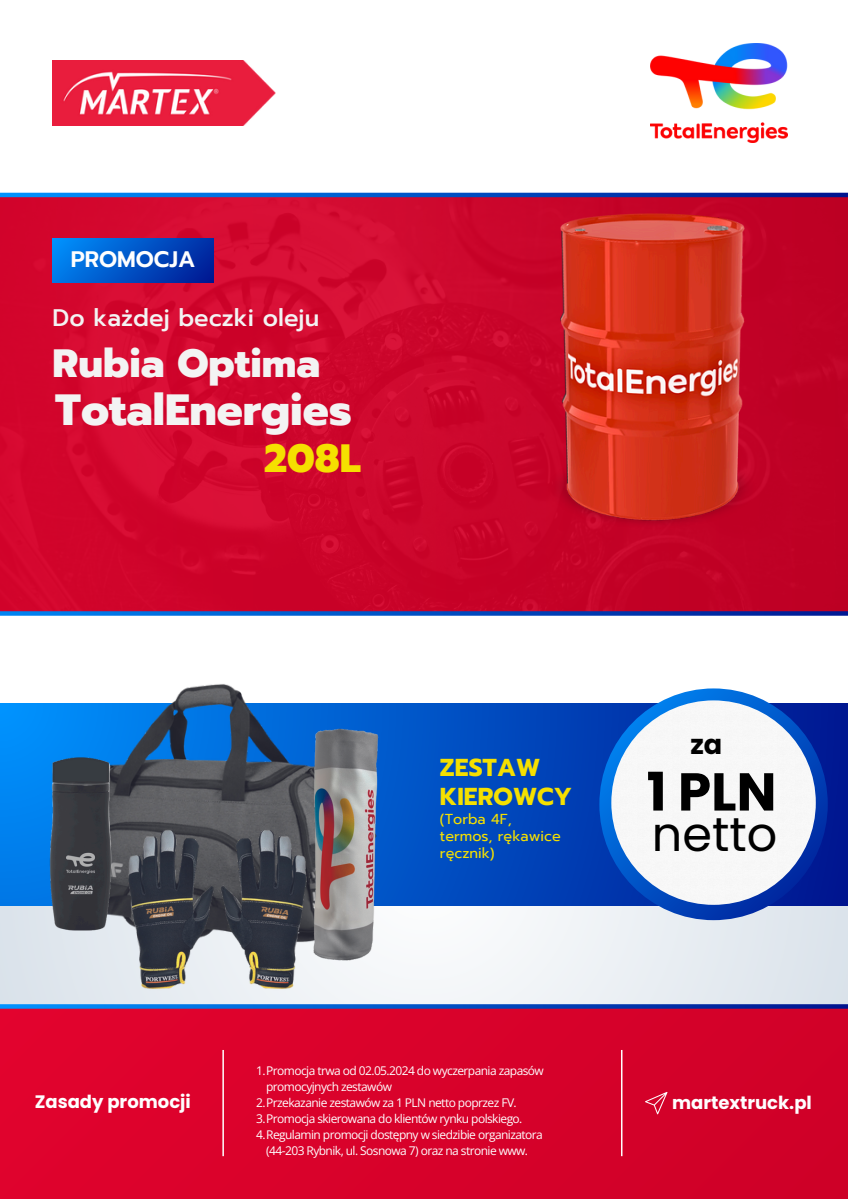
<style>
.page{position:relative;width:848px;height:1199px;background:#fff}
.page>*{position:absolute;margin:0;border:0;box-sizing:border-box;transform-origin:0 0}
.t1{font:700 53.2px "Poppins";color:#000}
.t2{font:47.8px "Poppins";color:#000}
.t3{font:800 43.6px "Prompt";color:#f3f3f3}
.t4{font:800 39.4px "Prompt";color:#f3f3f3}
.t5{font:800 39.4px "Prompt";color:#f5e000}
.t6{font:700 27.2px "Poppins";color:#000}
.t7{font:700 24.4px/28.8px "Prompt";color:#f5e000}
.t8{font:500 23.8px "Prompt";color:#f3f3f3}
.t9{font:600 22.4px "Prompt";color:#fefefe}
.t10{font:700 18px "Poppins";color:#fefefe}
.t11{font:14.4px/16.8px "Prompt";color:#f5e000}
.t12{font:12px/16px "Open Sans";letter-spacing:-.045em;color:#fefefe}
</style>
<div class="page">
<img style="left:52px;top:61px;width:223px;height:64px">
<img style="left:0;top:197px;width:847px;height:414px">
<svg style="left:0;top:193px;width:848px;height:4px;background:#0063d4"></svg>
<svg style="left:194px;top:905px;width:653px;height:99px;fill:#edf1f5"></svg>
<div style="left:0;top:1006px;width:847px;height:192px;background:#d8022a"></div>
<hr style="left:222px;top:1050px;width:2px;height:106px;background:#fefefe">
<hr style="left:621px;top:1050px;width:1px;height:106px;background:#fefefe">
<svg style="left:0;top:611px;width:848px;height:4px;background:#0b4ab9"></svg>
<svg style="left:194px;top:1004px;width:654px;height:4px;background:#0c4dbc"></svg>
<svg style="left:645px;top:1092px;width:22px;height:22px"></svg>
<svg style="left:392px;top:703px;width:456px;height:202px;background:#0040b5"></svg>
<img style="left:175px;top:684px;width:124px;height:138px">
<svg style="left:599px;top:688px;width:228px;height:232px;background:#0957c6"></svg>
<img style="left:611px;top:700px;width:204px;height:204px;border-radius:50%">
<img style="left:532px;top:192px;width:255px;height:347px">
<div style="left:53px;top:239px;width:160px;height:43px;background:linear-gradient(to right,#0087f3,#00239c)"></div>
<img style="left:651px;top:44px;width:136px;height:99px">
<img style="left:0;top:700px;width:194px;height:321px">
<img style="left:299px;top:703px;width:93px;height:278px">
<img style="left:124px;top:822px;width:189px;height:173px">
<p class="t9" style="left:71px;top:242px;width:126px">PROMOCJA</p>
<p class="t8" style="left:53px;top:300px;width:268px">Do każdej beczki oleju</p>
<p class="t4" style="left:53px;top:334px;width:269px">Rubia Optima</p>
<p class="t3" style="left:55px;top:377px;width:298px">TotalEnergies</p>
<p class="t5" style="left:264px;top:429px;width:98px">208L</p>
<h3 class="t7" style="left:440px;top:753px;width:134px">ZESTAW<br>KIEROWCY</h3>
<p class="t11" style="left:440px;top:811px;width:122px">(Torba 4F, termos, rękawice ręcznik)</p>
<h6 class="t6" style="left:690px;top:725px;width:33px">za</h6>
<p class="t1" style="left:646px;top:754px;width:131px">1 PLN</p>
<p class="t2" style="left:652px;top:801px;width:127px">netto</p>
<p class="t10" style="left:35px;top:1088px;width:158px">Zasady promocji</p>
<h1 class="t12" style="left:266px;top:1062px;width:279px;text-indent:-10px">1.Promocja trwa od 02.05.2024 do wyczerpania zapasów promocyjnych zestawów</h1>
<h3 class="t12" style="left:256px;top:1094px;width:262px">2.Przekazanie zestawów za 1 PLN netto poprzez FV.</h3>
<p class="t12" style="left:256px;top:1110px;width:268px">3.Promocja skierowana do klientów rynku polskiego.</p>
<p class="t12" style="left:256px;top:1126px;width:288px">4.Regulamin promocji dostępny w siedzibie organizatora</p>
<p class="t12" style="left:266px;top:1142px;width:263px">(44-203 Rybnik, ul. Sosnowa 7) oraz na stronie www.</p>
<p class="t10" style="left:672px;top:1089px;width:141px">martextruck.pl</p>
</div>
